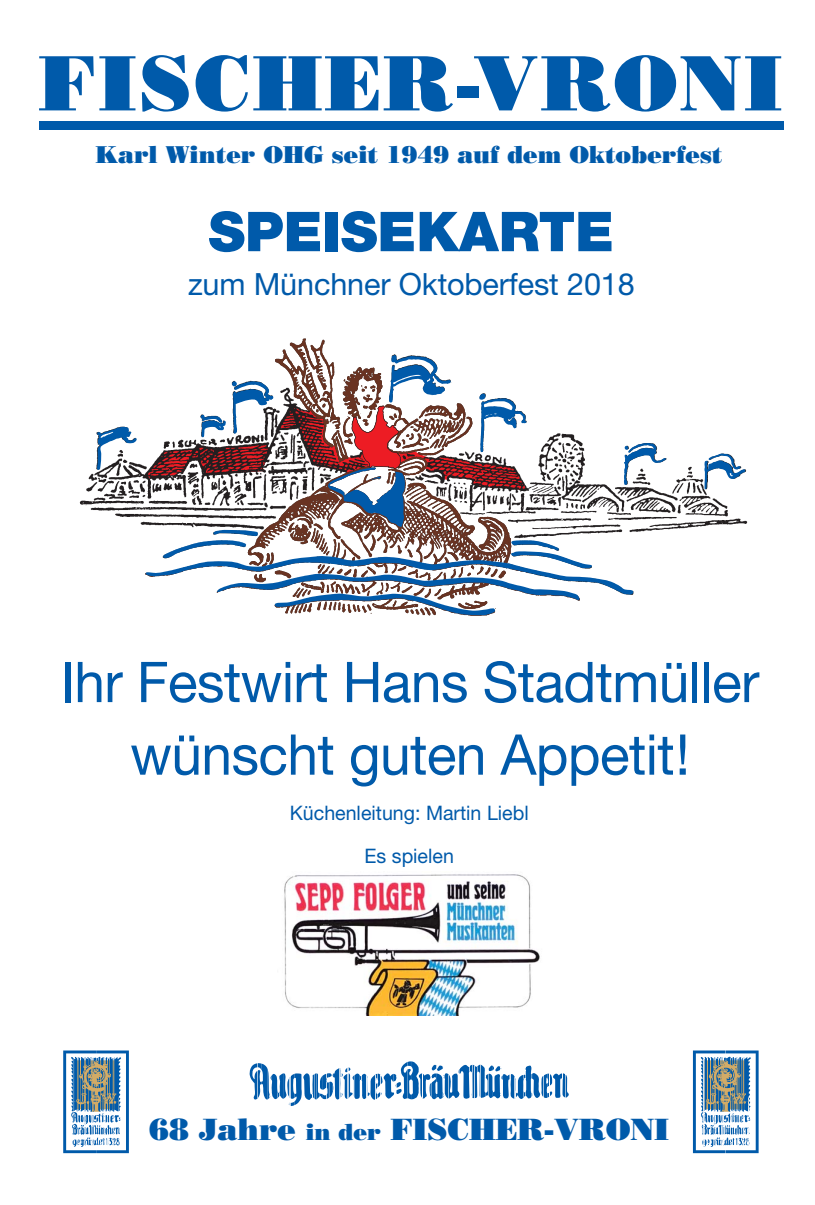
<style>
.page{position:relative;width:815px;height:1205px;background:#fff}
.page>*{position:absolute;margin:0;border:0;box-sizing:border-box;transform-origin:0 0}
.t1{font:78.12px "Bodoni Poster";letter-spacing:.03em;color:#005aaa}
.t2{font:56.25px/72.6px "Helvetica Neue";letter-spacing:-.01em;color:#005aaa;text-align:center}
.t3{font:900 55px "Helvetica Neue";color:#005aaa}
.t4{font:30.62px "Helvetica Neue";letter-spacing:-.005em;color:#005aaa}
.t5{font:30.62px "Bodoni Poster";color:#005aaa}
.t6{font:24.25px "Bodoni Poster";color:#005aaa}
.t7{font:20px/43.4px "Helvetica Neue";color:#005aaa;text-align:center}
.s1{font-size:23px}
</style>
<div class="page">
<div style="left:39px;top:121px;width:744px;height:9px;background:#005aaa"></div>
<img style="left:79px;top:338px;width:669px;height:278px">
<svg style="left:704px;top:453px;width:41px;height:36px"></svg>
<svg style="left:97px;top:427px;width:40px;height:43px"></svg>
<svg style="left:146px;top:355px;width:520px;height:260px"></svg>
<img style="left:284px;top:874px;width:256px;height:141px">
<svg style="left:250px;top:1061px;width:319px;height:45px"></svg>
<svg style="left:63px;top:1050px;width:66px;height:103px"></svg>
<svg style="left:693px;top:1050px;width:66px;height:103px"></svg>
<h1 class="t1" style="left:39px;top:55px;width:745px">FISCHER-VRONI</h1>
<p class="t6" style="left:96px;top:146px;width:628px">Karl Winter OHG seit 1949 auf dem Oktoberfest</p>
<p class="t3" style="left:208px;top:212px;width:407px">SPEISEKARTE</p>
<p class="t4" style="left:188px;top:273px;width:448px">zum Münchner Oktoberfest 2018</p>
<p class="t2" style="left:61px;top:651px;width:700px">Ihr Festwirt Hans Stadtmüller wünscht guten Appetit!</p>
<p class="t7" style="left:290px;top:793px;width:240px">Küchenleitung: Martin Liebl<br>Es spielen</p>
<p class="t5" style="left:149px;top:1118px;width:521px">68 Jahre <span class="s1">in der</span> FISCHER-VRONI</p>
</div>
